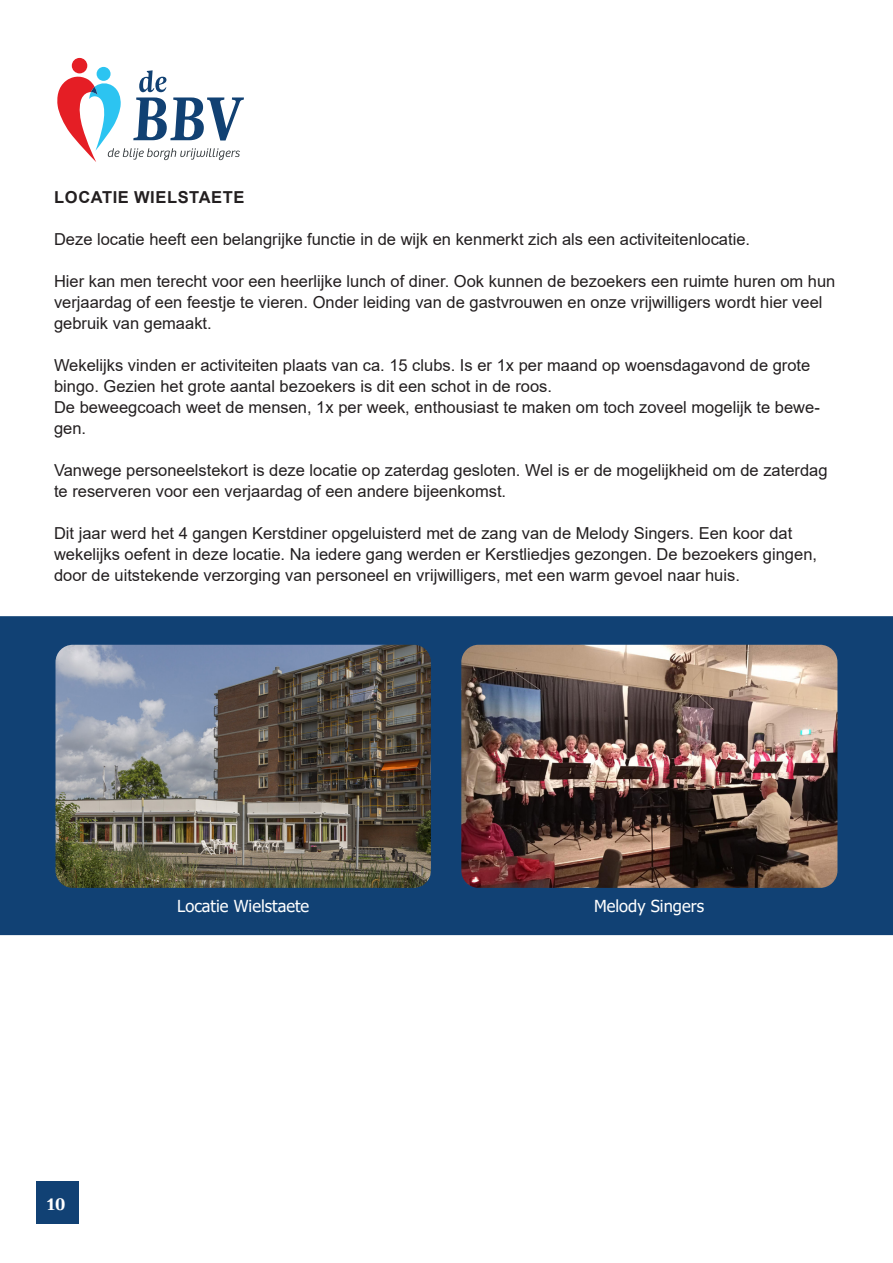
<style>
.page{position:relative;width:893px;height:1263px;background:#fff}
.page>*{position:absolute;margin:0;border:0;box-sizing:border-box;transform-origin:0 0}
.t1{font:700 18px "Trola";color:#fff}
.t2{font:16.5px/21px "Arial";color:#231f20}
.t3{font:16.5px "Tahoma";color:#fff}
.t4{font:700 16.5px "Arial";letter-spacing:.035em;color:#231f20}
</style>
<div class="page">
<div style="left:36px;top:1181px;width:43px;height:42px;background:#114174"></div>
<div style="left:97px;top:67px;width:14px;height:14px;background:#2cc4f1;border-radius:50%"></div>
<div style="left:72px;top:58px;width:15px;height:15px;background:#e51e25;border-radius:50%"></div>
<svg style="left:57px;top:70px;width:187px;height:92px"></svg>
<div style="left:0;top:616px;width:893px;height:319px;background:#114174"></div>
<img style="left:55px;top:644px;width:377px;height:245px">
<div style="left:54px;top:643px;width:378px;height:246px;border:2px solid #114174;border-radius:18px"></div>
<img style="left:461px;top:644px;width:377px;height:245px">
<div style="left:460px;top:643px;width:379px;height:246px;border:2px solid #114174;border-radius:18px"></div>
<p class="t4" style="left:54px;top:186px;width:192px">LOCATIE WIELSTAETE</p>
<p class="t2" style="left:54px;top:229px;width:698px">Deze locatie heeft een belangrijke functie in de wijk en kenmerkt zich als een activiteitenlocatie.</p>
<p class="t2" style="left:54px;top:271px;width:783px">Hier kan men terecht voor een heerlijke lunch of diner. Ook kunnen de bezoekers een ruimte huren om hun verjaardag of een feestje te vieren. Onder leiding van de gastvrouwen en onze vrijwilligers wordt hier veel gebruik van gemaakt.</p>
<p class="t2" style="left:54px;top:355px;width:758px">Wekelijks vinden er activiteiten plaats van ca. 15 clubs. Is er 1x per maand op woensdagavond de grote bingo. Gezien het grote aantal bezoekers is dit een schot in de roos.</p>
<p class="t2" style="left:54px;top:397px;width:767px">De beweegcoach weet de mensen, 1x per week, enthousiast te maken om toch zoveel mogelijk te bewe&shy;gen.</p>
<p class="t2" style="left:54px;top:460px;width:775px">Vanwege personeelstekort is deze locatie op zaterdag gesloten. Wel is er de mogelijkheid om de zaterdag te reserveren voor een verjaardag of een andere bijeenkomst.</p>
<p class="t2" style="left:54px;top:523px;width:765px">Dit jaar werd het 4 gangen Kerstdiner opgeluisterd met de zang van de Melody Singers. Een koor dat wekelijks oefent in deze locatie. Na iedere gang werden er Kerstliedjes gezongen. De bezoekers gingen, door de uitstekende verzorging van personeel en vrijwilligers, met een warm gevoel naar huis.</p>
<p class="t1" style="left:47px;top:1192px;width:20px">10</p>
<p class="t3" style="left:177px;top:895px;width:134px">Locatie Wielstaete</p>
<p class="t3" style="left:594px;top:895px;width:111px">Melody Singers</p>
</div>
